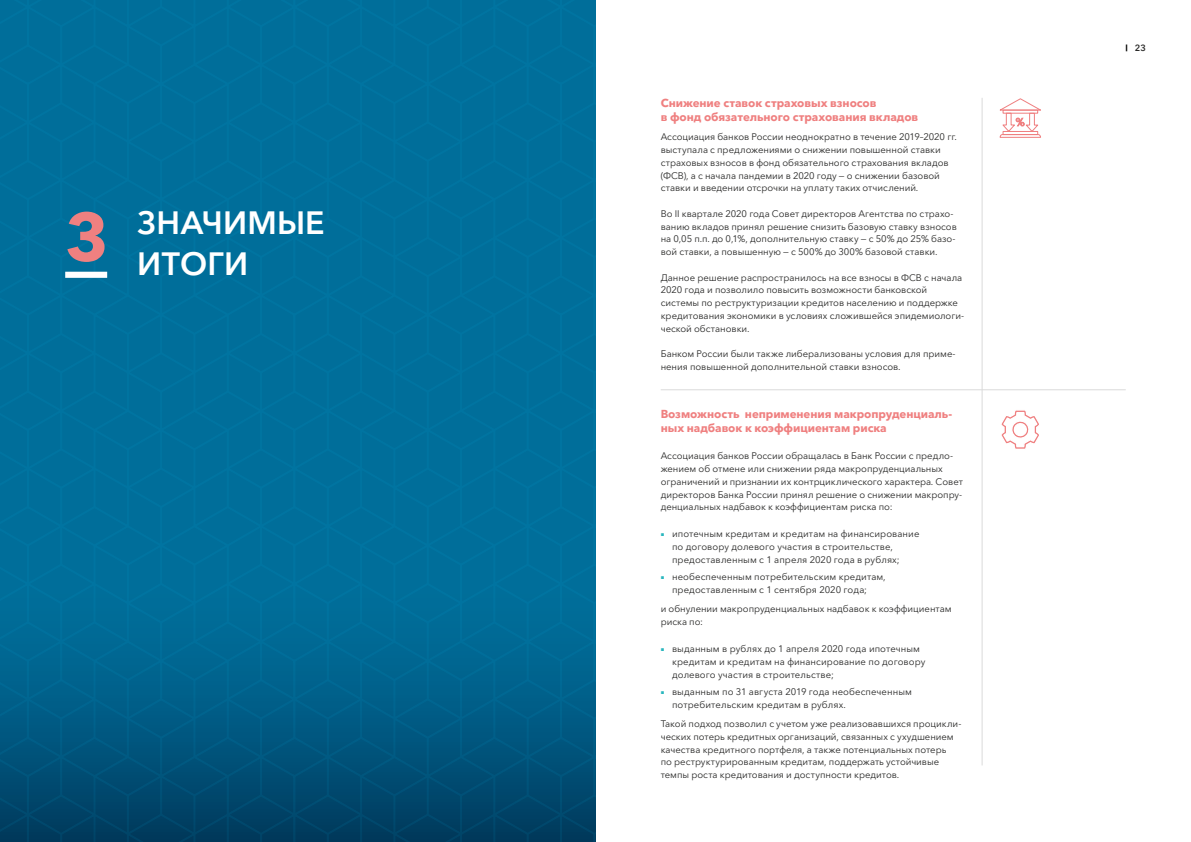
<style>
.page{position:relative;width:1191px;height:842px;background:#fff}
.page>*{position:absolute;margin:0;border:0;box-sizing:border-box;transform-origin:0 0}
.t1{font:600 32px/41px "Avenir Next Cyr";letter-spacing:.005em;color:#fff;text-align:center}
.t2{font:700 11.5px/14.2px "Avenir Next Cyr";letter-spacing:-.005em;color:#ef8080}
.t3{font:9.5px/12.8px "Avenir Next Cyr";color:#282827}
.t4{font:600 9px "Avenir Next Cyr";color:#282827}
.s1{font-weight:700;font-size:67.5px;color:#ef8080}
.s2{font-family:"Arial";font-size:6px;color:#28b6be}
</style>
<div class="page">
<svg style="left:1125px;top:45px;width:2px;height:6px"></svg>
<hr style="left:981px;top:98px;width:1px;height:667px;background:#dadada">
<div style="left:28px;top:0;width:266px;height:411px;background:#006e9a"></div>
<div style="left:294px;top:0;width:266px;height:411px;background:#006e9a"></div>
<svg style="left:0;top:0;width:28px;height:842px;background:#006893"></svg>
<svg style="left:27px;top:411px;width:267px;height:431px;background:#00628c"></svg>
<svg style="left:294px;top:411px;width:266px;height:431px;background:#00628c"></svg>
<svg style="left:560px;top:0;width:35px;height:842px;background:#006894"></svg>
<div style="left:65px;top:272px;width:42px;height:6px;background:#fff"></div>
<svg style="left:999px;top:98px;width:42px;height:40px"></svg>
<svg style="left:1001px;top:410px;width:38px;height:39px"></svg>
<hr style="left:660px;top:389px;width:465px;height:1px;background:#dadada">
<h1 class="t1" style="left:65px;top:202px;width:261px"><span class="s1">3</span> ЗНАЧИМЫЕ<br>ИТОГИ</h1>
<p class="t2" style="left:660px;top:95px;width:259px">Снижение ставок страховых взносов<br>в фонд обязательного страхования вкладов</p>
<p class="t3" style="left:660px;top:131px;width:297px">Ассоциация банков России неоднократно в течение 2019–2020 гг. выступала с предложениями о снижении повышенной ставки страховых взносов в фонд обязательного страхования вкладов (ФСВ), а с начала пандемии в 2020 году — о снижении базовой ставки и введении отсрочки на уплату таких отчислений.</p>
<p class="t3" style="left:660px;top:207px;width:297px">Во II квартале 2020 года Совет директоров Агентства по страхо&shy;ванию вкладов принял решение снизить базовую ставку взносов на 0,05 п.п. до 0,1%, дополнительную ставку — с 50% до 25% базо&shy;вой ставки, а повышенную — с 500% до 300% базовой ставки.</p>
<p class="t3" style="left:660px;top:271px;width:305px">Данное решение распространилось на все взносы в ФСВ с начала 2020 года и позволило повысить возможности банковской системы по реструктуризации кредитов населению и поддержке кредитования экономики в условиях сложившейся эпидемиологи&shy;ческой обстановки.</p>
<p class="t3" style="left:660px;top:347px;width:296px">Банком России были также либерализованы условия для приме&shy;нения повышенной дополнительной ставки взносов.</p>
<p class="t2" style="left:660px;top:407px;width:293px">Возможность неприменения макропруденциаль&shy;ных надбавок к коэффициентам риска</p>
<p class="t3" style="left:660px;top:450px;width:304px">Ассоциация банков России обращалась в Банк России с предло&shy;жением об отмене или снижении ряда макропруденциальных ограничений и признании их контрциклического характера. Совет директоров Банка России принял решение о снижении макропру&shy;денциальных надбавок к коэффициентам риска по:</p>
<p class="t3" style="left:672px;top:528px;width:249px;text-indent:-11px"><span class="s2">■</span> ипотечным кредитам и кредитам на финансирование по договору долевого участия в строительстве, предоставленным с 1 апреля 2020 года в рублях;</p>
<p class="t3" style="left:672px;top:571px;width:215px;text-indent:-11px"><span class="s2">■</span> необеспеченным потребительским кредитам, предоставленным с 1 сентября 2020 года;</p>
<p class="t3" style="left:660px;top:603px;width:292px">и обнулении макропруденциальных надбавок к коэффициентам риска по:</p>
<p class="t3" style="left:672px;top:642px;width:255px;text-indent:-11px"><span class="s2">■</span> выданным в рублях до 1 апреля 2020 года ипотечным кредитам и кредитам на финансирование по договору долевого участия в строительстве;</p>
<p class="t3" style="left:672px;top:685px;width:241px;text-indent:-11px"><span class="s2">■</span> выданным по 31 августа 2019 года необеспеченным потребительским кредитам в рублях.</p>
<p class="t3" style="left:660px;top:717px;width:302px">Такой подход позволил с учетом уже реализовавшихся процикли&shy;ческих потерь кредитных организаций, связанных с ухудшением качества кредитного портфеля, а также потенциальных потерь<br>по реструктурированным кредитам, поддержать устойчивые темпы роста кредитования и доступности кредитов.</p>
<p class="t4" style="left:1134px;top:42px;width:13px">23</p>
</div>
